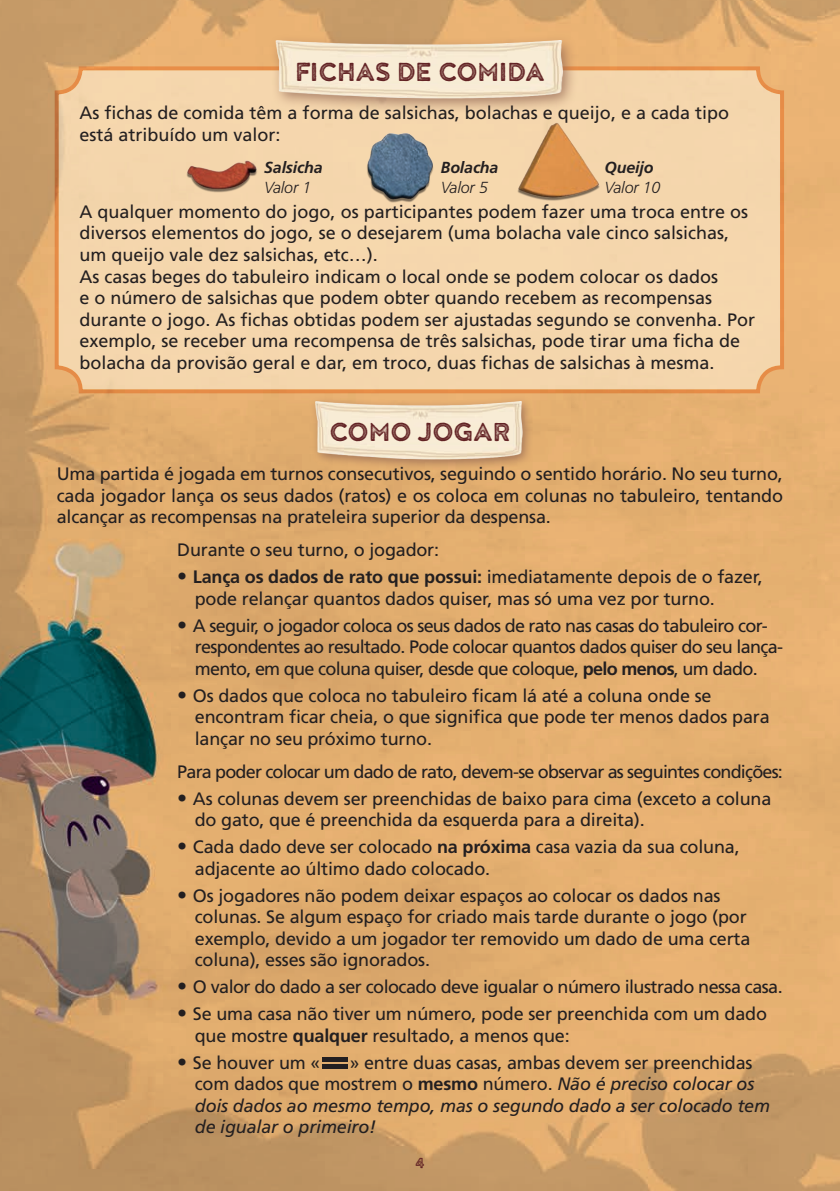
<style>
.page{position:relative;width:840px;height:1191px;background:#fff}
.page>*{position:absolute;margin:0;border:0;box-sizing:border-box;transform-origin:0 0}
.t1{font:32px "Noyh A Cafe Press 2";color:#622224}
.t2{font:18px/21.6px "Frutiger LT Std";letter-spacing:-.01em;color:#231f20}
.t3{font:18px/21.6px "Frutiger LT Std";letter-spacing:-.04em;color:#231f20}
.t4{font:italic 18px/21.6px "Frutiger LT Std";letter-spacing:-.01em;color:#231f20}
.t5{font:18px "Frutiger LT Std";letter-spacing:-.045em;color:#231f20}
.t6{font:18px "Frutiger LT Std";letter-spacing:-.03em;color:#231f20}
.t7{font:18px "Noyh A Cafe Press 2";color:#622224}
.t8{font:italic 700 16px "Frutiger LT Std";letter-spacing:-.01em;color:#231f20}
.t9{font:italic 300 16px "Frutiger LT Std";letter-spacing:-.01em;color:#231f20}
.s1{font-size:20px}
.s2{font-weight:700}
.s3{font-style:normal}
.s4{font-weight:700;font-style:normal}
</style>
<div class="page">
<img style="left:0;top:0;width:839px;height:1191px">
<div style="left:57px;top:68px;width:724px;height:323px;background:#f5d6ad;border-radius:24px"></div>
<div style="left:55px;top:66px;width:728px;height:327px;border:4px solid #622224;border-radius:24px"></div>
<div style="left:310px;top:396px;width:223px;height:75px;background:#926653;opacity:.75"></div>
<img style="left:300px;top:399px;width:237px;height:60px">
<div style="left:268px;top:34px;width:310px;height:80px;background:#926653;opacity:.75"></div>
<img style="left:255px;top:38px;width:328px;height:61px">
<div style="left:322px;top:1064px;width:25px;height:5px;background:#231f20"></div>
<div style="left:322px;top:1056px;width:25px;height:5px;background:#231f20"></div>
<img style="left:511px;top:112px;width:89px;height:89px">
<img style="left:367px;top:133px;width:66px;height:70px">
<img style="left:186px;top:160px;width:71px;height:33px">
<h1 class="t1" style="left:295px;top:53px;width:251px">FICHAS DE COMIDA</h1>
<p class="t2" style="left:79px;top:102px;width:651px">As fichas de comida têm a forma de salsichas, bolachas e queijo, e a cada tipo está atribuído um valor:</p>
<p class="t8" style="left:264px;top:158px;width:60px">Salsicha</p>
<p class="t9" style="left:264px;top:178px;width:49px">Valor 1</p>
<p class="t8" style="left:440px;top:158px;width:59px">Bolacha</p>
<p class="t9" style="left:440px;top:178px;width:49px">Valor 5</p>
<p class="t8" style="left:604px;top:158px;width:50px">Queijo</p>
<p class="t9" style="left:604px;top:178px;width:57px">Valor 10</p>
<p class="t2" style="left:79px;top:201px;width:677px">A qualquer momento do jogo, os participantes podem fazer uma troca entre os diversos elementos do jogo, se o desejarem (uma bolacha vale cinco salsichas, um queijo vale dez salsichas, etc…).<br>As casas beges do tabuleiro indicam o local onde se podem colocar os dados<br>e o número de salsichas que podem obter quando recebem as recompensas durante o jogo. As fichas obtidas podem ser ajustadas segundo se convenha. Por exemplo, se receber uma recompensa de três salsichas, pode tirar uma ficha de bolacha da provisão geral e dar, em troco, duas fichas de salsichas à mesma.</p>
<h1 class="t1" style="left:329px;top:413px;width:182px">COMO JOGAR</h1>
<p class="t2" style="left:57px;top:463px;width:727px;text-align:justify">Uma partida é jogada em turnos consecutivos, seguindo o sentido horário. No seu turno, cada jogador lança os seus dados (ratos) e os coloca em colunas no tabuleiro, tentando alcançar as recompensas na prateleira superior da despensa.</p>
<p class="t2" style="left:177px;top:539px;width:263px">Durante o seu turno, o jogador:</p>
<p class="t2" style="left:195px;top:566px;width:569px;text-indent:-18px"><span class="s1">•</span> <span class="s2">Lança os dados de rato que possui:</span> imediatamente depois de o fazer, pode relançar quantos dados quiser, mas só uma vez por turno.</p>
<p class="t3" style="left:195px;top:614px;width:589px;text-indent:-18px"><span class="s1">•</span> A seguir, o jogador coloca os seus dados de rato nas casas do tabuleiro cor&shy;respondentes ao resultado. Pode colocar quantos dados quiser do seu lança&shy;mento, em que coluna quiser, desde que coloque, <span class="s2">pelo menos</span>, um dado.</p>
<p class="t2" style="left:195px;top:684px;width:576px;text-indent:-18px"><span class="s1">•</span> Os dados que coloca no tabuleiro ficam lá até a coluna onde se encontram ficar cheia, o que significa que pode ter menos dados para lançar no seu próximo turno.</p>
<p class="t5" style="left:177px;top:761px;width:607px">Para poder colocar um dado de rato, devem-se observar as seguintes condições:</p>
<p class="t2" style="left:195px;top:787px;width:578px;text-indent:-18px"><span class="s1">•</span> As colunas devem ser preenchidas de baixo para cima (exceto a coluna do gato, que é preenchida da esquerda para a direita).</p>
<p class="t2" style="left:195px;top:836px;width:546px;text-indent:-18px"><span class="s1">•</span> Cada dado deve ser colocado <span class="s2">na próxima</span> casa vazia da sua coluna, adjacente ao último dado colocado.</p>
<p class="t2" style="left:195px;top:884px;width:557px;text-indent:-18px"><span class="s1">•</span> Os jogadores não podem deixar espaços ao colocar os dados nas colunas. Se algum espaço for criado mais tarde durante o jogo (por exemplo, devido a um jogador ter removido um dado de uma certa coluna), esses são ignorados.</p>
<p class="t6" style="left:177px;top:976px;width:606px"><span class="s1">•</span> O valor do dado a ser colocado deve igualar o número ilustrado nessa casa.</p>
<p class="t2" style="left:195px;top:1003px;width:573px;text-indent:-18px"><span class="s1">•</span> Se uma casa não tiver um número, pode ser preenchida com um dado que mostre <span class="s2">qualquer</span> resultado, a menos que:</p>
<p class="t2" style="left:177px;top:1051px;width:145px"><span class="s1">•</span> Se houver um «</p>
<p class="t4" style="left:195px;top:1051px;width:576px;text-indent:154px"><span class="s3">» entre duas casas, ambas devem ser preenchidas com dados que mostrem o</span> <span class="s4">mesmo</span> <span class="s3">número.</span> Não é preciso colocar os dois dados ao mesmo tempo, mas o segundo dado a ser colocado tem de igualar o primeiro!</p>
<p class="t7" style="left:415px;top:1151px;width:11px">4</p>
</div>
